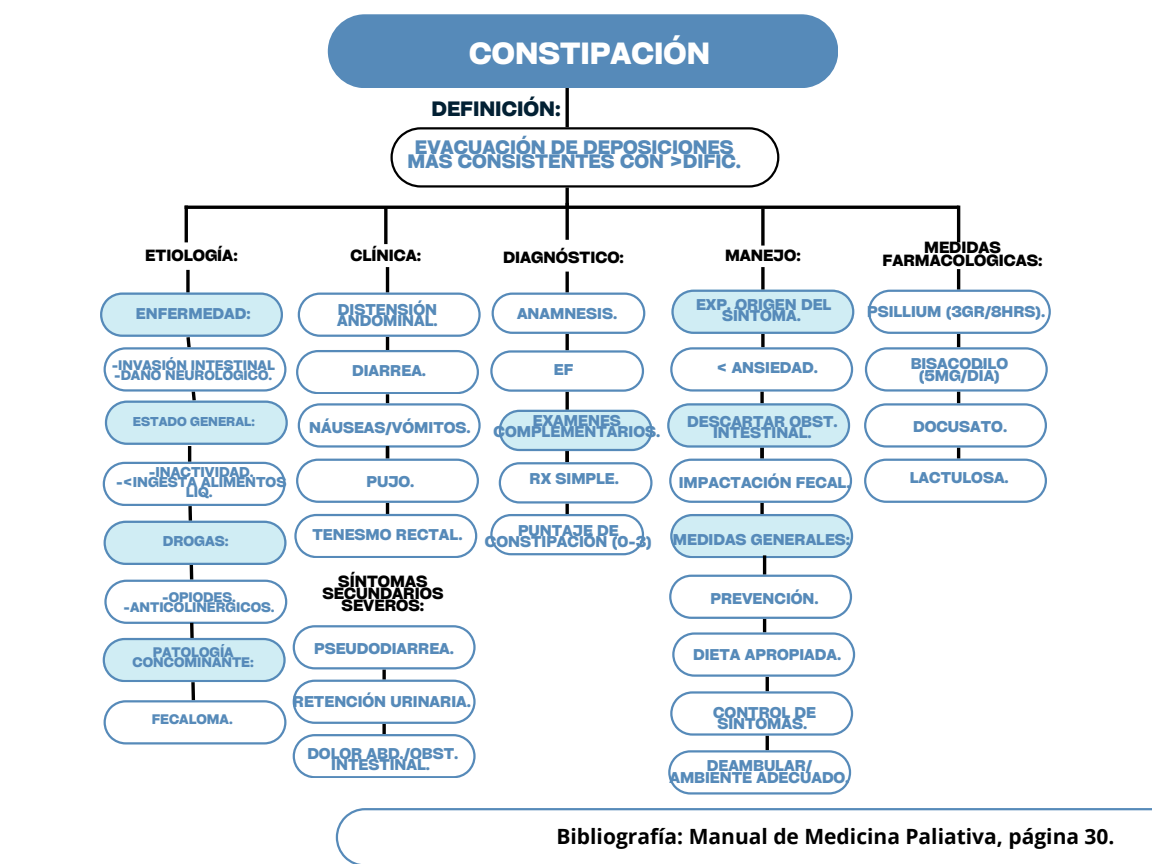
<style>
.page{position:relative;width:1152px;height:864px;background:#fff}
.page>*{position:absolute;margin:0;border:0;box-sizing:border-box;transform-origin:0 0}
.t1{font:700 29.4px "Cy Grotesk Key";color:#fff}
.t2{font:700 21px "Open Sans";color:#000}
.t3{font:700 19.95px "Cy Grotesk Key";color:#022033}
.t4{font:700 18.6px/14px "Cy Grotesk Key";color:#568ab9;text-align:center}
.t5{font:700 15.6px/12.3px "Cy Grotesk Key";color:#000;text-align:center}
.t6{font:700 15px/11.2px "Cy Grotesk Key";color:#568ab9;text-align:center}
.t7{font:700 13.65px/10.2px "Cy Grotesk Key";color:#568ab9;text-align:center}
.t8{font:700 13.35px/10.1px "Cy Grotesk Key";color:#568ab9;text-align:center}
.t9{font:700 12.3px "Cy Grotesk Key";color:#568ab9}
</style>
<div class="page">
<hr style="left:566px;top:40px;width:3px;height:167px;background:#000">
<div style="left:328px;top:14px;width:510px;height:74px;background:#568ab9;border-radius:37px"></div>
<hr style="left:185px;top:206px;width:774px;height:3px;background:#000">
<svg style="left:186px;top:270px;width:4px;height:23px"></svg>
<hr style="left:386px;top:267px;width:3px;height:110px;background:#000">
<hr style="left:957px;top:269px;width:3px;height:110px;background:#000">
<hr style="left:957px;top:206px;width:3px;height:36px;background:#000">
<svg style="left:384px;top:209px;width:4px;height:35px"></svg>
<hr style="left:185px;top:206px;width:3px;height:36px;background:#000">
<svg style="left:390px;top:127px;width:389px;height:61px"></svg>
<svg style="left:761px;top:267px;width:4px;height:80px"></svg>
<svg style="left:100px;top:293px;width:188px;height:152px"></svg>
<hr style="left:188px;top:446px;width:3px;height:37px;background:#000">
<svg style="left:298px;top:293px;width:183px;height:44px"></svg>
<hr style="left:386px;top:377px;width:3px;height:110px;background:#000">
<svg style="left:296px;top:350px;width:183px;height:44px"></svg>
<svg style="left:298px;top:403px;width:183px;height:45px"></svg>
<hr style="left:566px;top:203px;width:3px;height:37px;background:#000">
<hr style="left:566px;top:272px;width:3px;height:110px;background:#000">
<hr style="left:566px;top:429px;width:3px;height:110px;background:#000">
<hr style="left:566px;top:379px;width:3px;height:110px;background:#000">
<svg style="left:492px;top:293px;width:153px;height:41px"></svg>
<svg style="left:490px;top:350px;width:154px;height:42px"></svg>
<svg style="left:499px;top:410px;width:154px;height:41px;background:#c4e2ed"></svg>
<svg style="left:490px;top:514px;width:154px;height:41px"></svg>
<svg style="left:761px;top:209px;width:4px;height:37px"></svg>
<svg style="left:760px;top:392px;width:4px;height:11px"></svg>
<svg style="left:760px;top:448px;width:4px;height:66px"></svg>
<svg style="left:671px;top:290px;width:183px;height:44px;background:#c5e3ee"></svg>
<svg style="left:670px;top:347px;width:183px;height:45px"></svg>
<svg style="left:669px;top:459px;width:183px;height:44px"></svg>
<svg style="left:670px;top:514px;width:183px;height:44px;background:#c5e3ee"></svg>
<hr style="left:957px;top:379px;width:3px;height:110px;background:#000">
<svg style="left:868px;top:290px;width:183px;height:44px"></svg>
<svg style="left:865px;top:347px;width:183px;height:45px"></svg>
<svg style="left:864px;top:403px;width:183px;height:45px"></svg>
<hr style="left:766px;top:677px;width:3px;height:110px;background:#000">
<hr style="left:763px;top:555px;width:3px;height:110px;background:#000">
<svg style="left:103px;top:462px;width:184px;height:283px"></svg>
<hr style="left:386px;top:446px;width:3px;height:110px;background:#000">
<svg style="left:294px;top:514px;width:183px;height:44px"></svg>
<svg style="left:296px;top:459px;width:183px;height:44px"></svg>
<svg style="left:499px;top:462px;width:154px;height:42px"></svg>
<svg style="left:667px;top:403px;width:183px;height:45px;background:#c5e2ed"></svg>
<svg style="left:669px;top:575px;width:183px;height:44px"></svg>
<svg style="left:672px;top:632px;width:183px;height:45px"></svg>
<svg style="left:670px;top:691px;width:183px;height:45px"></svg>
<svg style="left:668px;top:750px;width:183px;height:45px"></svg>
<svg style="left:864px;top:459px;width:183px;height:44px"></svg>
<svg style="left:382px;top:669px;width:4px;height:65px"></svg>
<svg style="left:293px;top:625px;width:183px;height:44px"></svg>
<svg style="left:293px;top:680px;width:183px;height:44px"></svg>
<svg style="left:293px;top:734px;width:183px;height:44px"></svg>
<svg style="left:336px;top:808px;width:816px;height:56px"></svg>
<h1 class="t1" style="left:469px;top:34px;width:242px">CONSTIPACIÓN</h1>
<p class="t3" style="left:432px;top:96px;width:131px">DEFINICIÓN:</p>
<h2 class="t4" style="left:408px;top:139px;width:335px">EVACUACIÓN DE DEPOSICIONES<br>MÁS CONSISTENTES CON &gt;DIFIC.</h2>
<h4 class="t5" style="left:145px;top:248px;width:94px">ETIOLOGÍA:</h4>
<p class="t6" style="left:136px;top:307px;width:116px">ENFERMEDAD:</p>
<p class="t8" style="left:112px;top:360px;width:165px">-INVASIÓN INTESTINAL</p>
<p class="t8" style="left:114px;top:370px;width:160px">-DAÑO NEUROLÓGICO.</p>
<p class="t9" style="left:133px;top:414px;width:123px">ESTADO GENERAL:</p>
<h5 class="t5" style="left:350px;top:249px;width:72px">CLÍNICA:</h5>
<h5 class="t6" style="left:337px;top:303px;width:102px;text-align:left">DISTENSIÓN<br>ANDOMINAL.</h5>
<h5 class="t6" style="left:352px;top:365px;width:75px">DIARREA.</h5>
<h5 class="t6" style="left:309px;top:422px;width:163px">NÁUSEAS/VÓMITOS.</h5>
<p class="t5" style="left:503px;top:250px;width:122px">DIAGNÓSTICO:</p>
<h5 class="t6" style="left:517px;top:307px;width:102px">ANAMNESIS.</h5>
<h5 class="t6" style="left:554px;top:363px;width:21px">EF</h5>
<p class="t6" style="left:494px;top:415px;width:168px">EXAMENES<br>COMPLEMENTARIOS.</p>
<p class="t5" style="left:725px;top:248px;width:77px">MANEJO:</p>
<p class="t6" style="left:696px;top:298px;width:137px">EXP. ORIGEN DEL<br>SÍNTOMA.</p>
<p class="t6" style="left:717px;top:361px;width:103px">&lt; ANSIEDAD.</p>
<h5 class="t6" style="left:687px;top:416px;width:152px">DESCARTAR OBST.<br>INTESTINAL.</h5>
<h5 class="t5" style="left:882px;top:241px;width:162px">MEDIDAS<br>FARMACOLÓGICAS:</h5>
<h5 class="t6" style="left:867px;top:306px;width:180px">PSILLIUM (3GR/8HRS).</h5>
<h5 class="t6" style="left:911px;top:358px;width:99px">BISACODILO (5MG/DÍA)</h5>
<p class="t6" style="left:913px;top:420px;width:96px">DOCUSATO.</p>
<p class="t7" style="left:149px;top:466px;width:106px">-INACTIVIDAD.</p>
<p class="t7" style="left:116px;top:476px;width:172px">-&lt;INGESTA ALIMENTOS<br>LIQ.</p>
<p class="t6" style="left:367px;top:475px;width:49px">PUJO.</p>
<p class="t6" style="left:530px;top:473px;width:91px">RX SIMPLE.</p>
<h5 class="t6" style="left:679px;top:476px;width:173px">IMPACTACIÓN FECAL.</h5>
<p class="t6" style="left:910px;top:472px;width:100px">LACTULOSA.</p>
<h5 class="t7" style="left:163px;top:536px;width:67px">DROGAS:</h5>
<p class="t6" style="left:312px;top:529px;width:152px">TENESMO RECTAL.</p>
<p class="t6" style="left:485px;top:524px;width:168px">PUNTAJE DE<br>CONSTIPACIÓN (0-3)</p>
<h5 class="t6" style="left:673px;top:533px;width:179px">MEDIDAS GENERALES:</h5>
<h5 class="t8" style="left:162px;top:592px;width:75px">-OPIODES.</h5>
<p class="t8" style="left:124px;top:602px;width:152px">-ANTICOLINÉRGICOS.</p>
<p class="t8" style="left:133px;top:646px;width:123px">PATOLOGÍA<br>CONCOMINANTE:</p>
<h5 class="t8" style="left:152px;top:714px;width:83px">FECALOMA.</h5>
<p class="t5" style="left:322px;top:574px;width:123px">SÍNTOMAS<br>SECUNDARIOS<br>SEVEROS:</p>
<p class="t6" style="left:314px;top:642px;width:142px">PSEUDODIARREA.</p>
<p class="t6" style="left:293px;top:696px;width:180px">RETENCIÓN URINARIA.</p>
<h5 class="t6" style="left:307px;top:747px;width:152px">DOLOR ABD./OBST.<br>INTESTINAL.</h5>
<h5 class="t6" style="left:710px;top:592px;width:110px">PREVENCIÓN.</h5>
<h5 class="t6" style="left:693px;top:649px;width:149px">DIETA APROPIADA.</h5>
<p class="t6" style="left:713px;top:706px;width:105px;text-align:left">CONTROL DE<br>SÍNTOMAS.</p>
<h5 class="t6" style="left:669px;top:760px;width:182px">DEAMBULAR/<br>AMBIENTE ADECUADO.</h5>
<p class="t2" style="left:556px;top:822px;width:560px">Bibliografía: Manual de Medicina Paliativa, página 30.</p>
</div>
